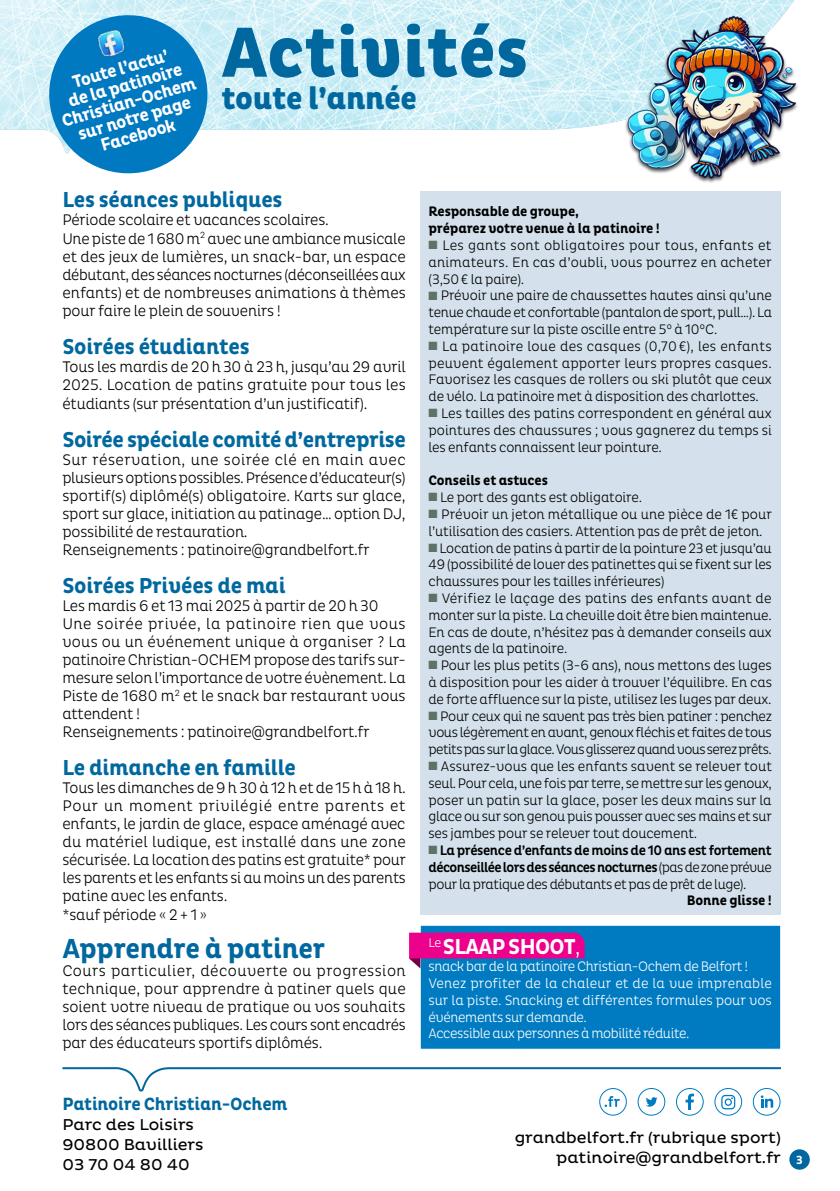
<style>
.page{position:relative;width:840px;height:1191px;background:#fff}
.page>*{position:absolute;margin:0;border:0;box-sizing:border-box;transform-origin:0 0}
.t1{font:800 72px "Pluto Cond";color:#00689e}
.t2{font:800 32px "Pluto Cond";letter-spacing:-.01em;color:#00689e}
.t3{font:700 28px "Pluto Cond";letter-spacing:-.01em;color:#00689e}
.t4{font:700 22px "Pluto Cond";letter-spacing:-.01em;color:#00689e}
.t5{font:700 22px "Pluto Cond";letter-spacing:-.03em;color:#fff}
.t6{font:700 18px "Pluto Cond";letter-spacing:-.01em;color:#00689e}
.t7{font:700 17.8px/17.2px "Pluto Cond";color:#fff;text-align:center}
.t8{font:16px/20px "Pluto";color:#000;text-align:right}
.t9{font:300 15.6px/18px "Pluto Cond";letter-spacing:-.01em;color:#000}
.t10{font:300 14px/16.8px "Pluto Cond";letter-spacing:-.01em;color:#000;text-align:justify}
.t11{font:300 14px/16.8px "Pluto Cond";letter-spacing:-.03em;color:#fff}
.t12{font:500 14px/16.8px "Pluto Cond";letter-spacing:-.04em;color:#000;text-align:justify}
.t13{font:700 14px/16.8px "Pluto Cond";letter-spacing:-.01em;color:#000}
.t14{font:700 12px "Pluto Cond";color:#fff}
.s1{color:#5d7368}
.s2{font-weight:300}
</style>
<div class="page">
<div style="left:420px;top:925px;width:360px;height:124px;background:#007bc1;border:1px solid #fff"></div>
<img style="left:0;top:0;width:623px;height:130px">
<div style="left:420px;top:191px;width:360px;height:723px;background:#d4e1ec"></div>
<svg style="left:62px;top:1067px;width:719px;height:48px"></svg>
<div style="left:599px;top:1088px;width:27px;height:27px;border:1px solid #0079c1;border-radius:50%"></div>
<img style="left:623px;top:0;width:175px;height:195px">
<svg style="left:41px;top:7px;width:174px;height:167px;background:#4da3d4"></svg>
<img style="left:93px;top:24px;width:38px;height:38px">
<svg style="left:409px;top:932px;width:175px;height:36px"></svg>
<div style="left:789px;top:1149px;width:20px;height:20px;background:#00689e;border-radius:50%"></div>
<p class="t7" style="left:50px;top:80px;width:140px;rotate:-16deg">Toute l’actu’<br>de la patinoire<br>Christian-Ochem sur notre page<br>Facebook</p>
<h1 class="t1" style="left:221px;top:11px;width:308px">Activités</h1>
<h2 class="t2" style="left:221px;top:80px;width:197px">toute l’année</h2>
<h3 class="t4" style="left:62px;top:187px;width:221px">Les séances publiques</h3>
<p class="t9" style="left:62px;top:211px;width:345px">Période scolaire et vacances scolaires.<br>Une piste de 1 680 m<sup>2</sup> avec une ambiance musicale et des jeux de lumières, un snack-bar, un espace débutant, des séances nocturnes (déconseillées aux enfants) et de nombreuses animations à thèmes pour faire le plein de souvenirs !</p>
<h3 class="t4" style="left:62px;top:333px;width:189px">Soirées étudiantes</h3>
<p class="t9" style="left:62px;top:357px;width:345px;line-height:18.6px;text-align:justify">Tous les mardis de 20 h 30 à 23 h, jusqu’au 29 avril 2025. Location de patins gratuite pour tous les étudiants (sur présentation d’un justificatif).</p>
<h3 class="t4" style="left:62px;top:427px;width:345px">Soirée spéciale comité d’entreprise</h3>
<p class="t9" style="left:62px;top:450px;width:344px">Sur réservation, une soirée clé en main avec plusieurs options possibles. Présence d’éducateur(s) sportif(s) diplômé(s) obligatoire. Karts sur glace, sport sur glace, initiation au patinage… option DJ, possibilité de restauration.<br>Renseignements : patinoire@grandbelfort.fr</p>
<h3 class="t4" style="left:62px;top:573px;width:225px">Soirées Privées de mai</h3>
<p class="t9" style="left:62px;top:596px;width:345px">Les mardis 6 et 13 mai 2025 à partir de 20 h 30<br>Une soirée privée, la patinoire rien que vous vous ou un événement unique à organiser ? La patinoire Christian-OCHEM propose des tarifs sur&shy;mesure selon l’importance de votre évènement. La Piste de 1680 m<sup>2</sup> et le snack bar restaurant vous attendent !<br>Renseignements : patinoire@grandbelfort.fr</p>
<h3 class="t4" style="left:62px;top:755px;width:235px">Le dimanche en famille</h3>
<p class="t9" style="left:62px;top:778px;width:345px">Tous les dimanches de 9h30 à 12h et de 15h à 18h.<br>Pour un moment privilégié entre parents et enfants, le jardin de glace, espace aménagé avec du matériel ludique, est installé dans une zone sécurisée. La location des patins est gratuite* pour les parents et les enfants si au moins un des parents patine avec les enfants.<br>*sauf période « 2 + 1 »</p>
<h3 class="t3" style="left:62px;top:932px;width:264px">Apprendre à patiner</h3>
<p class="t9" style="left:62px;top:962px;width:344px;text-align:justify">Cours particulier, découverte ou progression technique, pour apprendre à patiner quels que soient votre niveau de pratique ou vos souhaits lors des séances publiques. Les cours sont encadrés par des éducateurs sportifs diplômés.</p>
<p class="t13" style="left:428px;top:204px;width:233px">Responsable de groupe,<br>préparez votre venue à la patinoire !</p>
<p class="t10" style="left:428px;top:237px;width:344px"><span class="s1">■</span> Les gants sont obligatoires pour tous, enfants et animateurs. En cas d’oubli, vous pourrez en acheter (3,50 € la paire).</p>
<p class="t10" style="left:428px;top:287px;width:345px"><span class="s1">■</span> Prévoir une paire de chaussettes hautes ainsi qu’une tenue chaude et confortable (pantalon de sport, pull…). La température sur la piste oscille entre 5° à 10°C.</p>
<p class="t10" style="left:428px;top:338px;width:345px"><span class="s1">■</span> La patinoire loue des casques (0,70 €), les enfants peuvent également apporter leurs propres casques.<br>Favorisez les casques de rollers ou ski plutôt que ceux de vélo. La patinoire met à disposition des charlottes.</p>
<p class="t10" style="left:428px;top:405px;width:345px"><span class="s1">■</span> Les tailles des patins correspondent en général aux pointures des chaussures ; vous gagnerez du temps si les enfants connaissent leur pointure.</p>
<p class="t13" style="left:428px;top:472px;width:121px">Conseils et astuces</p>
<p class="t10" style="left:428px;top:489px;width:215px"><span class="s1">■</span> Le port des gants est obligatoire.</p>
<p class="t10" style="left:428px;top:506px;width:345px"><span class="s1">■</span> Prévoir un jeton métallique ou une pièce de 1€ pour l’utilisation des casiers. Attention pas de prêt de jeton.</p>
<p class="t10" style="left:428px;top:539px;width:344px"><span class="s1">■</span> Location de patins à partir de la pointure 23 et jusqu’au 49 (possibilité de louer des patinettes qui se fixent sur les chaussures pour les tailles inférieures)</p>
<p class="t10" style="left:428px;top:590px;width:345px"><span class="s1">■</span> Vérifiez le laçage des patins des enfants avant de monter sur la piste. La cheville doit être bien maintenue.<br>En cas de doute, n’hésitez pas à demander conseils aux agents de la patinoire.</p>
<p class="t10" style="left:428px;top:657px;width:345px"><span class="s1">■</span> Pour les plus petits (3-6 ans), nous mettons des luges à disposition pour les aider à trouver l’équilibre. En cas de forte affluence sur la piste, utilisez les luges par deux.</p>
<p class="t10" style="left:428px;top:707px;width:345px"><span class="s1">■</span> Pour ceux qui ne savent pas très bien patiner : penchez vous légèrement en avant, genoux fléchis et faites de tous petits pas sur la glace. Vous glisserez quand vous serez prêts.</p>
<p class="t10" style="left:428px;top:758px;width:345px"><span class="s1">■</span> Assurez-vous que les enfants savent se relever tout seul. Pour cela, une fois par terre, se mettre sur les genoux, poser un patin sur la glace, poser les deux mains sur la glace ou sur son genou puis pousser avec ses mains et sur ses jambes pour se relever tout doucement.</p>
<p class="t12" style="left:428px;top:842px;width:344px"><span class="s1">■</span> La présence d’enfants de moins de 10 ans est fortement déconseillée lors des séances nocturnes <span class="s2">(pas de zone prévue pour la pratique des débutants et pas de prêt de luge).</span></p>
<p class="t13" style="left:686px;top:892px;width:86px">Bonne glisse !</p>
<h3 class="t5" style="left:428px;top:934px;width:153px"><sup>Le</sup> SLAAP SHOOT<span class="s2">,</span></h3>
<p class="t11" style="left:428px;top:958px;width:345px">snack bar de la patinoire Christian-Ochem de Belfort !<br>Venez profiter de la chaleur et de la vue imprenable sur la piste. Snacking et différentes formules pour vos événements sur demande.<br>Accessible aux personnes à mobilité réduite.</p>
<p class="t6" style="left:62px;top:1093px;width:226px">Patinoire Christian-Ochem</p>
<p class="t8" style="left:62px;top:1114px;width:143px;text-align:left">Parc des Loisirs<br>90800 Bavilliers<br>03 70 04 80 40</p>
<p class="t8" style="left:514px;top:1128px;width:267px">grandbelfort.fr (rubrique sport) patinoire@grandbelfort.fr</p>
<p class="t14" style="left:795px;top:1152px;width:8px">3</p>
</div>
